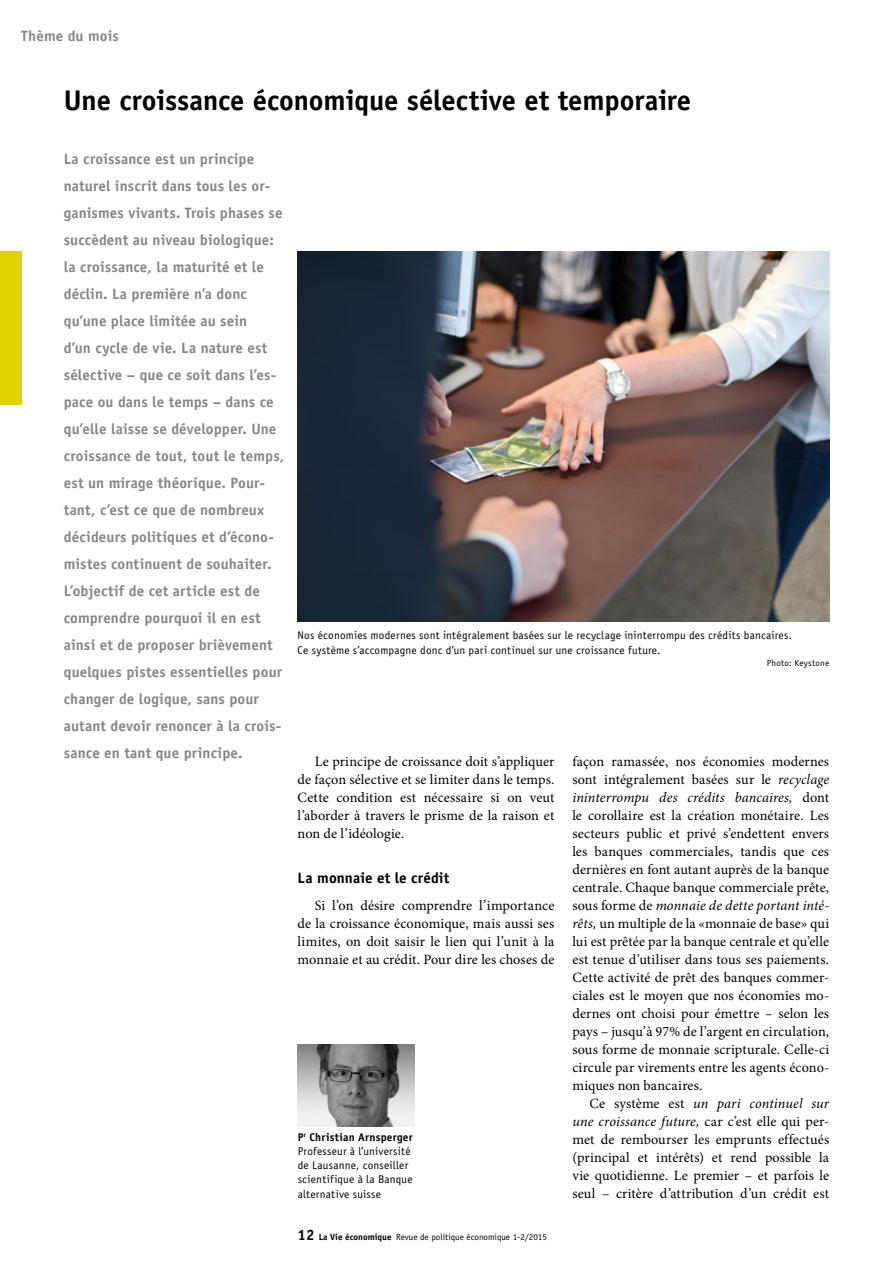
<style>
.page{position:relative;width:893px;height:1263px;background:#fff}
.page>*{position:absolute;margin:0;border:0;box-sizing:border-box;transform-origin:0 0}
.t1{font:700 28.5px "Officina Sans Std";letter-spacing:-.005em;color:#000}
.t2{font:700 15px/27px "Officina Sans Std";letter-spacing:.005em;color:#868786}
.t3{font:700 15px "Officina Sans Std";letter-spacing:.01em;color:#000}
.t4{font:14.25px/18px "Minion Pro";letter-spacing:.005em;color:#000;text-align:justify}
.t5{font:11.25px/14.2px "Officina Sans Std";letter-spacing:.02em;color:#000}
.t6{font:9px "Officina Sans Std";color:#000}
.t7{font:9px "Officina Sans Std";letter-spacing:.025em;color:#000}
.s1{font-style:italic}
.s2{font-weight:700}
.s3{font-weight:700;font-size:15px}
</style>
<div class="page">
<img style="left:298px;top:1044px;width:117px;height:82px">
<div style="left:0;top:252px;width:21px;height:153px;background:#dcd200"></div>
<img style="left:298px;top:252px;width:531px;height:369px">
<p class="t2" style="left:21px;top:22px;width:99px">Thème du mois</p>
<h1 class="t1" style="left:64px;top:82px;width:629px">Une croissance économique sélective et temporaire</h1>
<p class="t2" style="left:64px;top:146px;width:222px">La croissance est un principe naturel inscrit dans tous les or&shy;ganismes vivants. Trois phases se succèdent au niveau biologique: la croissance, la maturité et le déclin. La première n’a donc qu’une place limitée au sein<br>d’un cycle de vie. La nature est sélective – que ce soit dans l’es&shy;pace ou dans le temps – dans ce qu’elle laisse se développer. Une croissance de tout, tout le temps, est un mirage théorique. Pour&shy;tant, c’est ce que de nombreux décideurs politiques et d’écono&shy;mistes continuent de souhaiter.<br>L’objectif de cet article est de comprendre pourquoi il en est ainsi et de proposer brièvement quelques pistes essentielles pour changer de logique, sans pour autant devoir renoncer à la crois&shy;sance en tant que principe.</p>
<p class="t5" style="left:298px;top:628px;width:496px">Nos économies modernes sont intégralement basées sur le recyclage ininterrompu des crédits bancaires.<br>Ce système s’accompagne donc d’un pari continuel sur une croissance future.</p>
<p class="t7" style="left:767px;top:657px;width:64px">Photo: Keystone</p>
<p class="t4" style="left:572px;top:752px;width:258px">façon ramassée, nos économies modernes sont intégralement basées sur le <span class="s1">recyclage ininterrompu des crédits bancaires,</span> dont le corollaire est la création monétaire. Les secteurs public et privé s’endettent envers les banques commerciales, tandis que ces dernières en font autant auprès de la banque centrale. Chaque banque commerciale prête, sous forme de <span class="s1">monnaie de dette portant inté&shy;rêts,</span> un multiple de la «monnaie de base» qui lui est prêtée par la banque centrale et qu’elle est tenue d’utiliser dans tous ses paiements.<br>Cette activité de prêt des banques commer&shy;ciales est le moyen que nos économies mo&shy;dernes ont choisi pour émettre – selon les pays – jusqu’à 97% de l’argent en circulation, sous forme de monnaie scripturale. Celle-ci circule par virements entre les agents écono&shy;miques non bancaires.</p>
<p class="t4" style="left:572px;top:1094px;width:258px;text-indent:17px">Ce système est <span class="s1">un pari continuel sur une croissance future,</span> car c’est elle qui per&shy;met de rembourser les emprunts effectués (principal et intérêts) et rend possible la vie quotidienne. Le premier – et parfois le seul – critère d’attribution d’un crédit est</p>
<p class="t4" style="left:298px;top:752px;width:258px;text-indent:17px">Le principe de croissance doit s’appliquer de façon sélective et se limiter dans le temps.<br>Cette condition est nécessaire si on veut l’aborder à travers le prisme de la raison et non de l’idéologie.</p>
<p class="t3" style="left:298px;top:868px;width:153px">La monnaie et le crédit</p>
<p class="t4" style="left:298px;top:896px;width:258px;text-indent:17px">Si l’on désire comprendre l’importance de la croissance économique, mais aussi ses limites, on doit saisir le lien qui l’unit à la monnaie et au crédit. Pour dire les choses de</p>
<p class="t5" style="left:298px;top:1129px;width:117px"><span class="s2">P</span><sup>r</sup> <span class="s2">Christian Arnsperger<br></span>Professeur à l’université de Lausanne, conseiller scientifique à la Banque alternative suisse</p>
<p class="t6" style="left:298px;top:1231px;width:251px"><span class="s3">12</span> <span class="s2">La Vie économique</span> Revue de politique économique 1-2/2015</p>
</div>
